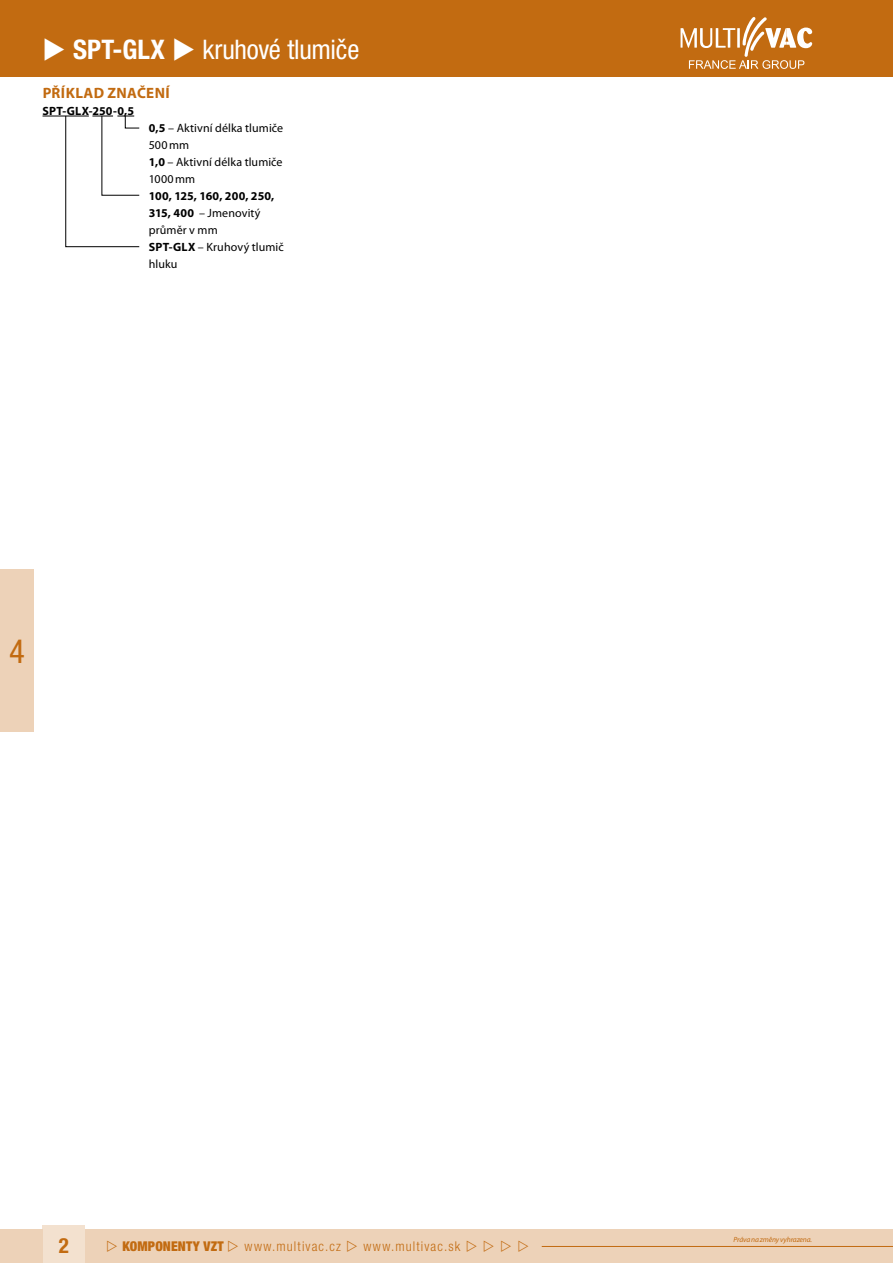
<style>
.page{position:relative;width:893px;height:1263px;background:#fff}
.page>*{position:absolute;margin:0;border:0;box-sizing:border-box;transform-origin:0 0}
.t1{font:condensed 33px "Helvetica Neue LT Pro";color:#c26b11}
.t2{font:condensed 27px "Helvetica Neue LT Pro";letter-spacing:-.01em;color:#fff}
.t3{font:700 condensed 21px "Helvetica Neue LT Pro";color:#c26b11}
.t4{font:700 15px "Myriad Pro";letter-spacing:.03em;color:#c26b11}
.t5{font:300 condensed 13.5px "Helvetica Neue LT Pro";letter-spacing:.085em;color:#c26b11}
.t6{font:900 condensed 13.5px "Helvetica Neue LT Pro";letter-spacing:.015em;color:#c26b11}
.t7{font:12px/17px "Myriad Pro";letter-spacing:.005em;color:#000}
.t8{font:700 12px "Myriad Pro";letter-spacing:.015em;color:#000}
.t9{font:italic 7.5px "Myriad Pro";letter-spacing:-.015em;color:#c26b11}
.s1{font-weight:700}
</style>
<div class="page">
<div style="left:0;top:0;width:893px;height:77px;background:#c26b11"></div>
<div style="left:0;top:570px;width:34px;height:162px;background:#edd2b8"></div>
<div style="left:43px;top:1225px;width:42px;height:38px;background:#f3e1cf"></div>
<div style="left:0;top:1229px;width:43px;height:34px;background:#edd2b8"></div>
<div style="left:85px;top:1229px;width:808px;height:34px;background:#edd2b8"></div>
<svg style="left:680px;top:17px;width:132px;height:52px"></svg>
<hr style="left:542px;top:1246px;width:351px;height:1px;background:#c26b11">
<hr style="left:43px;top:116px;width:46px;height:1px;background:#000">
<svg style="left:65px;top:115px;width:75px;height:132px"></svg>
<h2 class="t2" style="left:43px;top:34px;width:318px">◆ <span class="s1">SPT-GLX</span> ◆ kruhové tlumiče</h2>
<p class="t4" style="left:43px;top:83px;width:129px">PŘÍKLAD ZNAČENÍ</p>
<p class="t8" style="left:43px;top:103px;width:93px">SPT-GLX-250-0,5</p>
<p class="t7" style="left:149px;top:119px;width:136px"><span class="s1">0,5</span> – Aktivní délka tlumiče<br>500mm<br><span class="s1">1,0</span> – Aktivní délka tlumiče<br>1000mm</p>
<p class="t7" style="left:149px;top:187px;width:136px"><span class="s1">100, 125, 160, 200, 250,<br>315, 400</span> – Jmenovitý průměr v mm<br><span class="s1">SPT-GLX</span> – Kruhový tlumič hluku</p>
<h1 class="t1" style="left:9px;top:632px;width:17px">4</h1>
<h3 class="t3" style="left:59px;top:1233px;width:12px">2</h3>
<p class="t6" style="left:122px;top:1238px;width:103px">KOMPONENTY VZT</p>
<p class="t5" style="left:245px;top:1239px;width:98px">www.multivac.cz</p>
<p class="t5" style="left:363px;top:1239px;width:98px">www.multivac.sk</p>
<p class="t9" style="left:733px;top:1235px;width:80px">Práva na změny vyhrazena.</p>
</div>
